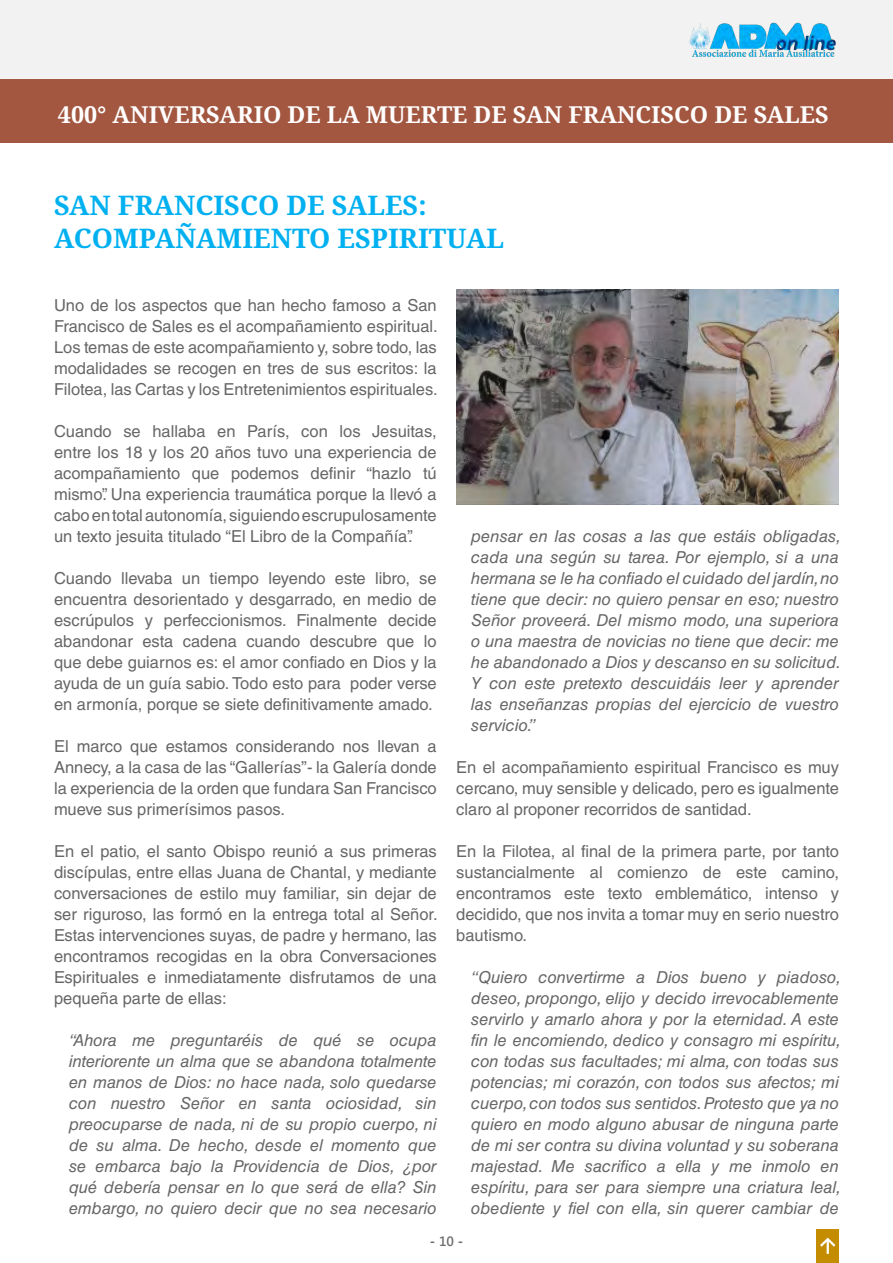
<style>
.page{position:relative;width:893px;height:1263px;background:#fff}
.page>*{position:absolute;margin:0;border:0;box-sizing:border-box;transform-origin:0 0}
.t1{font:700 27px "Noto Serif";color:#00b0f0}
.t2{font:700 23.4px "Noto Serif";color:#fff}
.t3{font:16.5px/21px "Helvetica LT Std";color:#666;text-align:justify}
.t4{font:italic 16.5px/21px "Helvetica LT Std";color:#666}
.t5{font:700 13.5px "Segoe UI";color:#6d6e70}
.s1{font-weight:600}
</style>
<div class="page">
<div style="left:0;top:0;width:893px;height:80px;background:#f2f2f2"></div>
<img style="left:689px;top:22px;width:147px;height:35px">
<div style="left:816px;top:1229px;width:23px;height:34px;background:#c48c00"></div>
<svg style="left:820px;top:1237px;width:16px;height:17px"></svg>
<div style="left:0;top:80px;width:893px;height:62px;background:#a35740"></div>
<img style="left:456px;top:290px;width:383px;height:215px">
<p class="t2" style="left:58px;top:98px;width:772px">400° ANIVERSARIO DE LA MUERTE DE SAN FRANCISCO DE SALES</p>
<p class="t1" style="left:54px;top:186px;width:374px">SAN FRANCISCO DE SALES:</p>
<p class="t1" style="left:54px;top:219px;width:452px">ACOMPAÑAMIENTO ESPIRITUAL</p>
<p class="t3" style="left:54px;top:294px;width:385px">Uno de los aspectos que han hecho famoso a San Francisco de Sales es el acompañamiento espiritual.<br>Los temas de este acompañamiento y, sobre todo, las modalidades se recogen en tres de sus escritos: la Filotea, las Cartas y los Entretenimientos espirituales.</p>
<p class="t3" style="left:54px;top:420px;width:384px">Cuando se hallaba en París, con los Jesuitas, entre los 18 y los 20 años tuvo una experiencia de acompañamiento que podemos definir “hazlo tú mismo”. Una experiencia traumática porque la llevó a cabo en total autonomía, siguiendo escrupulosamente un texto jesuita titulado “El Libro de la Compañía”.</p>
<p class="t3" style="left:54px;top:567px;width:384px">Cuando llevaba un tiempo leyendo este libro, se encuentra desorientado y desgarrado, en medio de escrúpulos y perfeccionismos. Finalmente decide abandonar esta cadena cuando descubre que lo que debe guiarnos es: el amor confiado en Dios y la ayuda de un guía sabio. Todo esto para poder verse en armonía, porque se siete definitivamente amado.</p>
<p class="t3" style="left:54px;top:735px;width:384px">El marco que estamos considerando nos llevan a Annecy, a la casa de las “Gallerías”- la Galería donde la experiencia de la orden que fundara San Francisco mueve sus primerísimos pasos.</p>
<p class="t3" style="left:54px;top:840px;width:385px">En el patio, el santo Obispo reunió a sus primeras discípulas, entre ellas Juana de Chantal, y mediante conversaciones de estilo muy familiar, sin dejar de ser riguroso, las formó en la entrega total al Señor.<br>Estas intervenciones suyas, de padre y hermano, las encontramos recogidas en la obra Conversaciones Espirituales e inmediatamente disfrutamos de una pequeña parte de ellas:</p>
<p class="t4" style="left:69px;top:1029px;width:369px;text-align:justify">“Ahora me preguntaréis de qué se ocupa interiorente un alma que se abandona totalmente en manos de Dios: no hace nada, solo quedarse con nuestro Señor en santa ociosidad, sin preocuparse de nada, ni de su propio cuerpo, ni de su alma. De hecho, desde el momento que se embarca bajo la Providencia de Dios, ¿por qué debería pensar en lo que será de ella? Sin embargo, no quiero decir que no sea necesario</p>
<p class="t4" style="left:471px;top:525px;width:371px">pensar en las cosas a las que estáis obligadas, cada una según su tarea. Por ejemplo, si a una hermana se le ha confiado el cuidado del jardín, no tiene que decir: no quiero pensar en eso; nuestro Señor proveerá. Del mismo modo, una superiora o una maestra de novicias no tiene que decir: me he abandonado a Dios y descanso en su solicitud.<br>Y con este pretexto descuidáis leer y aprender las enseñanzas propias del ejercicio de vuestro servicio.”</p>
<p class="t3" style="left:456px;top:756px;width:384px">En el acompañamiento espiritual Francisco es muy cercano, muy sensible y delicado, pero es igualmente claro al proponer recorridos de santidad.</p>
<p class="t3" style="left:456px;top:840px;width:384px">En la Filotea, al final de la primera parte, por tanto sustancialmente al comienzo de este camino, encontramos este texto emblemático, intenso y decidido, que nos invita a tomar muy en serio nuestro bautismo.</p>
<p class="t4" style="left:471px;top:966px;width:371px">“Quiero convertirme a Dios bueno y piadoso, deseo, propongo, elijo y decido irrevocablemente servirlo y amarlo ahora y por la eternidad. A este fin le encomiendo, dedico y consagro mi espíritu, con todas sus facultades; mi alma, con todas sus potencias; mi corazón, con todos sus afectos; mi cuerpo, con todos sus sentidos. Protesto que ya no quiero en modo alguno abusar de ninguna parte de mi ser contra su divina voluntad y su soberana majestad. Me sacrifico a ella y me inmolo en espíritu, para ser para siempre una criatura leal, obediente y fiel con ella, sin querer cambiar de</p>
<p class="t5" style="left:430px;top:1229px;width:35px">- <span class="s1">10</span> -</p>
</div>
